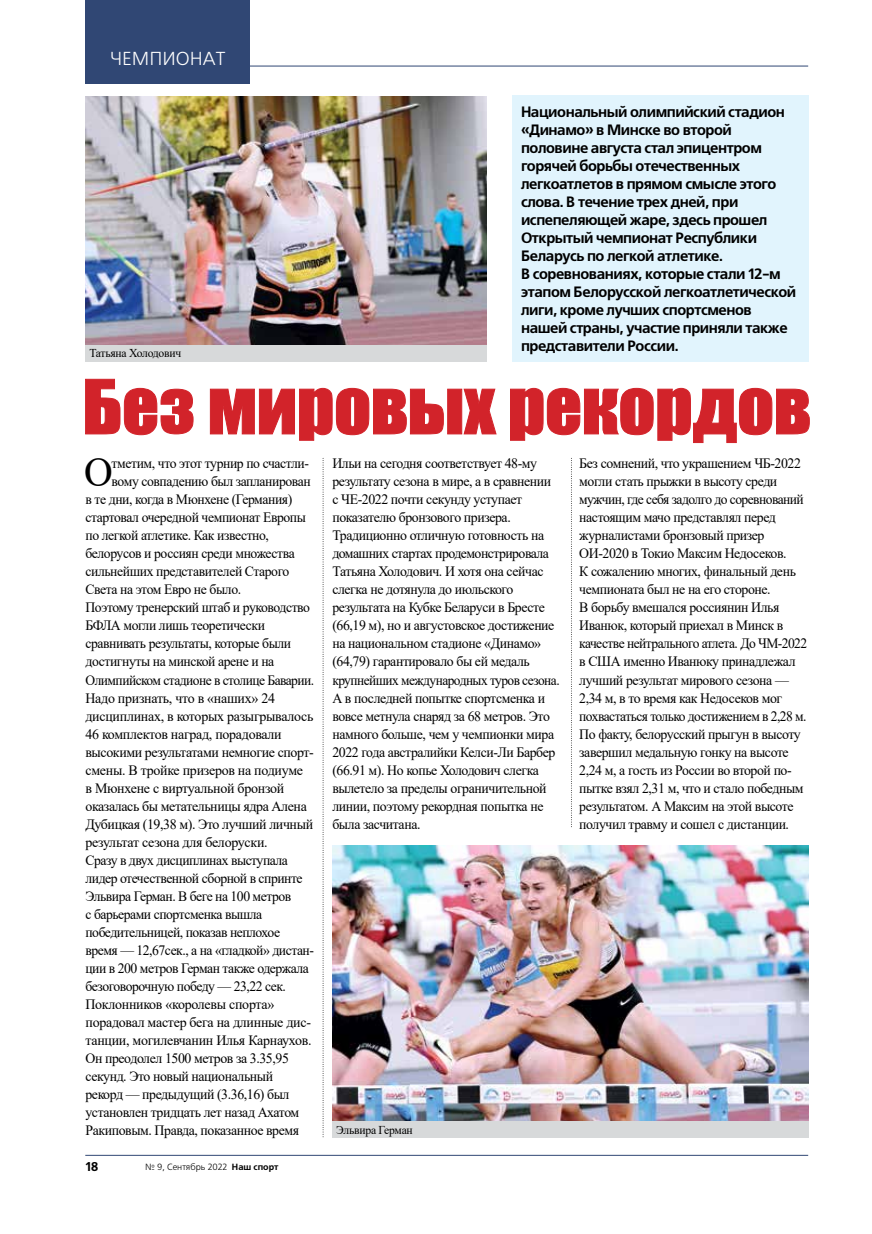
<style>
.page{position:relative;width:872px;height:1234px;background:#fff}
.page>*{position:absolute;margin:0;border:0;box-sizing:border-box;transform-origin:0 0}
.t1{font:69px "Impact";color:#d2232a;scale:1.04 1}
.t2{font:41.4px "Times New Roman";color:#000;scale:.96 1}
.t3{font:18.75px "Free Set C";color:#fff}
.t4{font:700 15px/18px "Free Set C";letter-spacing:-.03em;color:#000}
.t5{font:14.25px/18px "Times New Roman";letter-spacing:-.03em;color:#000}
.t6{font:14.25px "Times New Roman";letter-spacing:-.03em;color:#000;scale:.96 1}
.t7{font:14.25px "Times New Roman";letter-spacing:-.03em;color:#000;scale:.95 1}
.t8{font:700 12.75px "Free Set C";color:#000}
.t9{font:12px "Times New Roman";letter-spacing:-.02em;color:#000}
.t10{font:9px "Free Set C";color:#000}
.s1{font-weight:700}
</style>
<div class="page">
<hr style="left:85px;top:66px;width:723px;height:1px;background:#304774">
<div style="left:85px;top:0;width:165px;height:83px;background:#304774"></div>
<hr style="left:85px;top:1154px;width:723px;height:1px;background:#304774">
<svg style="left:323px;top:458px;width:1px;height:679px"></svg>
<svg style="left:571px;top:458px;width:1px;height:369px"></svg>
<img style="left:85px;top:96px;width:401px;height:249px">
<img style="left:332px;top:845px;width:476px;height:275px">
<div style="left:512px;top:95px;width:296px;height:266px;background:#e1f4fd"></div>
<svg style="left:85px;top:378px;width:109px;height:57px"></svg>
<svg style="left:210px;top:387px;width:287px;height:54px"></svg>
<svg style="left:510px;top:387px;width:300px;height:56px"></svg>
<div style="left:85px;top:345px;width:401px;height:16px;background:#d7d9da"></div>
<div style="left:332px;top:1120px;width:476px;height:17px;background:#d7d9da"></div>
<h3 class="t3" style="left:110px;top:49px;width:117px">ЧЕМПИОНАТ</h3>
<p class="t4" style="left:521px;top:103px;width:277px">Национальный олимпийский стадион «Динамо» в Минске во второй половине августа стал эпицентром горячей борьбы отечественных легкоатлетов в прямом смысле этого слова. В течение трех дней, при испепеляющей жаре, здесь прошел<br>Открытый чемпионат Республики<br>Беларусь по легкой атлетике.<br>В соревнованиях, которые стали 12-м этапом Белорусской легкоатлетической лиги, кроме лучших спортсменов нашей страны, участие приняли также представители России.</p>
<h1 class="t1" style="left:83px;top:353px;width:701px">Без мировых рекордов</h1>
<p class="t9" style="left:89px;top:345px;width:93px">Татьяна Холодович</p>
<h2 class="t2" style="left:84px;top:443px;width:31px">О</h2>
<p class="t6" style="left:112px;top:453px;width:207px">тметим, что этот турнир по счастли-</p>
<p class="t6" style="left:112px;top:471px;width:209px">вому совпадению был запланирован</p>
<p class="t6" style="left:85px;top:489px;width:217px">в те дни, когда в Мюнхене (Германия)</p>
<p class="t6" style="left:85px;top:507px;width:231px">стартовал очередной чемпионат Европы</p>
<p class="t6" style="left:85px;top:525px;width:193px">по легкой атлетике. Как известно,</p>
<p class="t6" style="left:85px;top:543px;width:219px">белорусов и россиян среди множества</p>
<p class="t6" style="left:85px;top:561px;width:214px">сильнейших представителей Старого</p>
<p class="t6" style="left:85px;top:579px;width:164px">Света на этом Евро не было.</p>
<p class="t6" style="left:85px;top:597px;width:235px">Поэтому тренерский штаб и руководство</p>
<p class="t6" style="left:85px;top:615px;width:189px">БФЛА могли лишь теоретически</p>
<p class="t6" style="left:85px;top:633px;width:216px">сравнивать результаты, которые были</p>
<p class="t6" style="left:85px;top:651px;width:198px">достигнуты на минской арене и на</p>
<p class="t7" style="left:85px;top:669px;width:242px">Олимпийском стадионе в столице Баварии.</p>
<p class="t5" style="left:85px;top:688px;width:191px">Надо признать, что в «наших» 24</p>
<p class="t5" style="left:85px;top:706px;width:229px">дисциплинах, в которых разыгрывалось</p>
<p class="t5" style="left:85px;top:724px;width:198px">46 комплектов наград, порадовали</p>
<p class="t5" style="left:85px;top:742px;width:230px">высокими результатами немногие спорт-</p>
<p class="t5" style="left:85px;top:760px;width:219px">смены. В тройке призеров на подиуме</p>
<p class="t5" style="left:85px;top:778px;width:200px">в Мюнхене с виртуальной бронзой</p>
<p class="t5" style="left:85px;top:796px;width:223px">оказалась бы метательницы ядра Алена</p>
<p class="t5" style="left:85px;top:814px;width:229px">Дубицкая (19,38 м). Это лучший личный</p>
<p class="t5" style="left:85px;top:832px;width:184px">результат сезона для белоруски.</p>
<p class="t6" style="left:85px;top:849px;width:212px">Сразу в двух дисциплинах выступала</p>
<p class="t6" style="left:85px;top:867px;width:228px">лидер отечественной сборной в спринте</p>
<p class="t6" style="left:85px;top:885px;width:216px">Эльвира Герман. В беге на 100 метров</p>
<p class="t6" style="left:85px;top:903px;width:186px">с барьерами спортсменка вышла</p>
<p class="t6" style="left:85px;top:921px;width:204px">победительницей, показав неплохое</p>
<p class="t6" style="left:85px;top:939px;width:239px">время — 12,67сек., а на «гладкой» дистан-</p>
<p class="t6" style="left:85px;top:957px;width:234px">ции в 200 метров Герман также одержала</p>
<p class="t6" style="left:85px;top:975px;width:210px">безоговорочную победу — 23,22 сек.</p>
<p class="t5" style="left:85px;top:994px;width:190px">Поклонников «королевы спорта»</p>
<p class="t5" style="left:85px;top:1012px;width:227px">порадовал мастер бега на длинные дис-</p>
<p class="t5" style="left:85px;top:1030px;width:228px">танции, могилевчанин Илья Карнаухов.</p>
<p class="t5" style="left:85px;top:1048px;width:205px">Он преодолел 1500 метров за 3.35,95</p>
<p class="t5" style="left:85px;top:1066px;width:189px">секунд. Это новый национальный</p>
<p class="t5" style="left:85px;top:1084px;width:205px">рекорд — предыдущий (3.36,16) был</p>
<p class="t5" style="left:85px;top:1102px;width:215px">установлен тридцать лет назад Ахатом</p>
<p class="t5" style="left:85px;top:1120px;width:215px">Ракиповым. Правда, показанное время</p>
<p class="t8" style="left:85px;top:1158px;width:15px">18</p>
<p class="t10" style="left:145px;top:1161px;width:135px">№ 9, Сентябрь 2022 <span class="s1">Наш спорт</span></p>
<p class="t5" style="left:332px;top:454px;width:229px">Ильи на сегодня соответствует 48-му результату сезона в мире, а в сравнении с ЧЕ-2022 почти секунду уступает показателю бронзового призера.<br>Традиционно отличную готовность на домашних стартах продемонстрировала Татьяна Холодович. И хотя она сейчас слегка не дотянула до июльского результата на Кубке Беларуси в Бресте (66,19 м), но и августовское достижение на национальном стадионе «Динамо» (64,79) гарантировало бы ей медаль крупнейших международных туров сезона.<br>А в последней попытке спортсменка и вовсе метнула снаряд за 68 метров. Это намного больше, чем у чемпионки мира 2022 года австралийки Келси-Ли Барбер (66.91 м). Но копье Холодович слегка вылетело за пределы ограничительной линии, поэтому рекордная попытка не была засчитана.</p>
<p class="t5" style="left:579px;top:454px;width:229px">Без сомнений, что украшением ЧБ-2022 могли стать прыжки в высоту среди мужчин, где себя задолго до соревнований настоящим мачо представлял перед журналистами бронзовый призер ОИ-2020 в Токио Максим Недосеков.<br>К сожалению многих, финальный день чемпионата был не на его стороне.<br>В борьбу вмешался россиянин Илья Иванюк, который приехал в Минск в качестве нейтрального атлета. До ЧМ-2022 в США именно Иванюку принадлежал лучший результат мирового сезона — 2,34 м, в то время как Недосеков мог похвастаться только достижением в 2,28 м.<br>По факту, белорусский прыгун в высоту завершил медальную гонку на высоте 2,24 м, а гость из России во второй по&shy;пытке взял 2,31 м, что и стало победным результатом. А Максим на этой высоте получил травму и сошел с дистанции.</p>
<p class="t9" style="left:336px;top:1120px;width:78px">Эльвира Герман</p>
</div>
